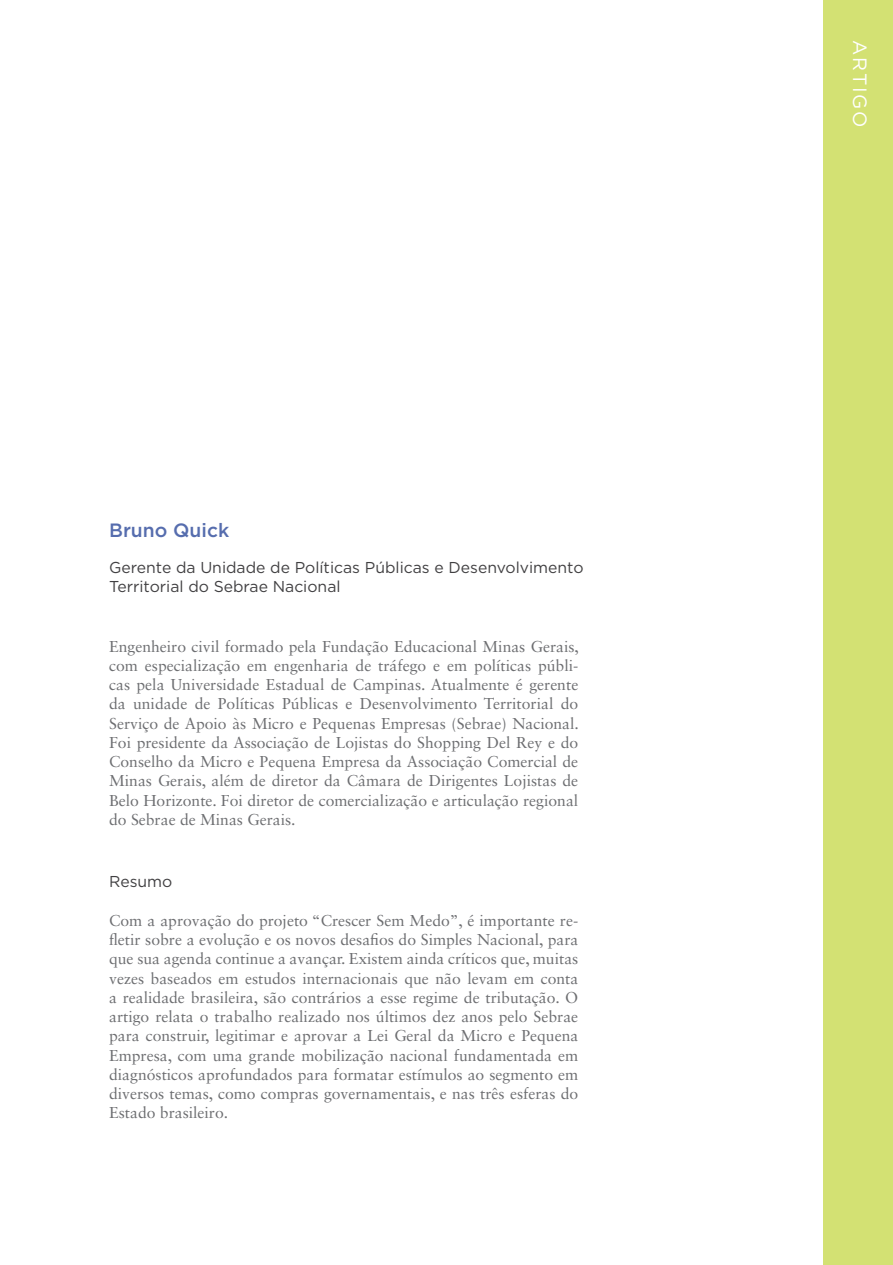
<style>
.page{position:relative;width:893px;height:1265px;background:#fff}
.page>*{position:absolute;margin:0;border:0;box-sizing:border-box;transform-origin:0 0}
.t1{font:500 19.25px "Gotham";color:#566dae}
.t2{font:19.25px "Gotham";letter-spacing:.1em;color:#fff}
.t3{font:15.75px/19.2px "Sabon LT Std";color:#6d6e71;text-align:justify}
.t4{font:15.75px/18.9px "Gotham";color:#414042}
</style>
<div class="page">
<div style="left:823px;top:0;width:70px;height:1265px;background:#d3e173"></div>
<p class="t1" style="left:109px;top:519px;width:122px">Bruno Quick</p>
<p class="t4" style="left:109px;top:558px;width:476px">Gerente da Unidade de Políticas Públicas e Desenvolvimento<br>Territorial do Sebrae Nacional</p>
<p class="t3" style="left:109px;top:636px;width:471px">Engenheiro civil formado pela Fundação Educacional Minas Gerais, com especialização em engenharia de tráfego e em políticas públi&shy;cas pela Universidade Estadual de Campinas. Atualmente é gerente da unidade de Políticas Públicas e Desenvolvimento Territorial do Serviço de Apoio às Micro e Pequenas Empresas (Sebrae) Nacional.<br>Foi presidente da Associação de Lojistas do Shopping Del Rey e do Conselho da Micro e Pequena Empresa da Associação Comercial de Minas Gerais, além de diretor da Câmara de Dirigentes Lojistas de Belo Horizonte. Foi diretor de comercialização e articulação regional do Sebrae de Minas Gerais.</p>
<p class="t4" style="left:109px;top:872px;width:65px">Resumo</p>
<p class="t3" style="left:109px;top:911px;width:471px">Com a aprovação do projeto “Crescer Sem Medo”, é importante re&shy;fletir sobre a evolução e os novos desafios do Simples Nacional, para que sua agenda continue a avançar. Existem ainda críticos que, muitas vezes baseados em estudos internacionais que não levam em conta a realidade brasileira, são contrários a esse regime de tributação. O artigo relata o trabalho realizado nos últimos dez anos pelo Sebrae para construir, legitimar e aprovar a Lei Geral da Micro e Pequena Empresa, com uma grande mobilização nacional fundamentada em diagnósticos aprofundados para formatar estímulos ao segmento em diversos temas, como compras governamentais, e nas três esferas do Estado brasileiro.</p>
<p class="t2" style="left:870px;top:40px;width:90px;rotate:90deg">ARTIGO</p>
</div>
